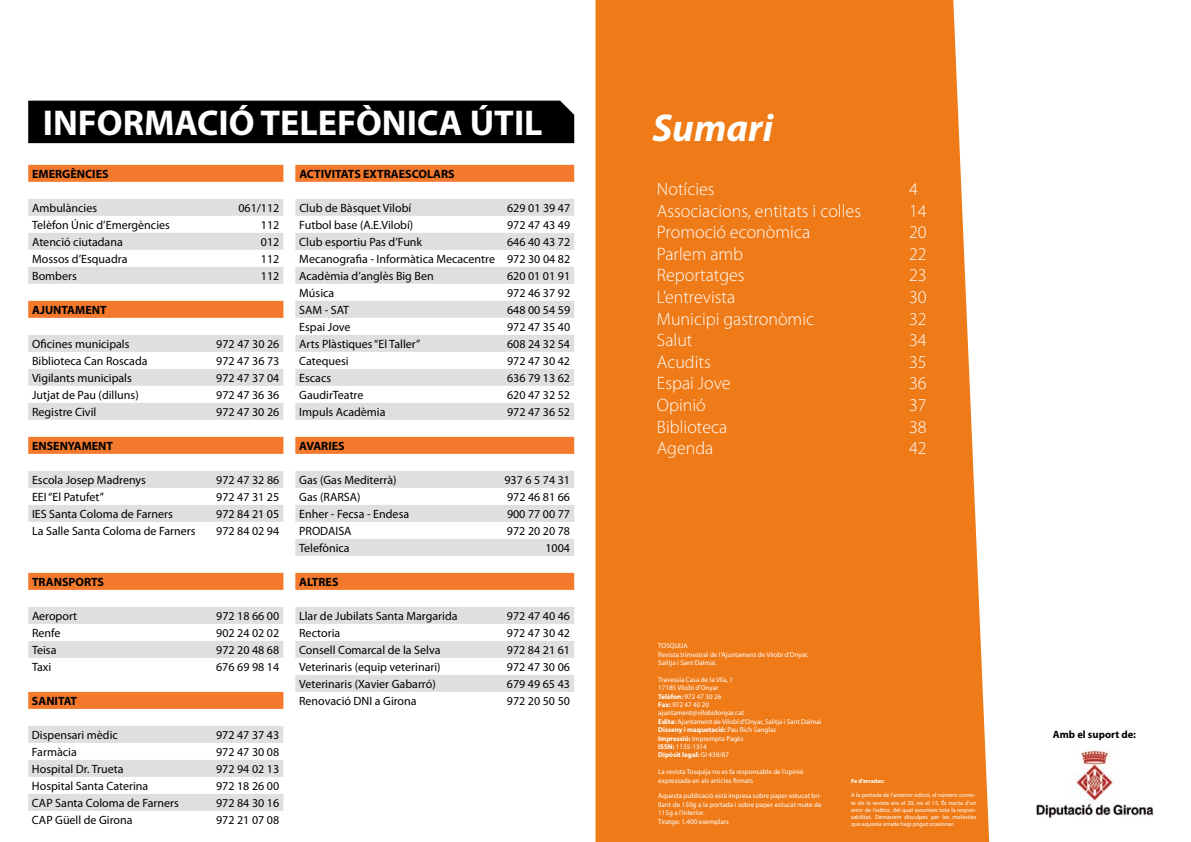
<style>
.page{position:relative;width:1191px;height:842px;background:#fff}
.page>*{position:absolute;margin:0;border:0;box-sizing:border-box;transform-origin:0 0}
.t1{font:italic 700 39px "Myriad Pro";color:#fff}
.t2{font:700 36px "Myriad Pro";color:#fff}
.t3{font:300 18px "Myriad Pro";color:#fff}
.t4{font:12px "Myriad Pro";color:#000}
.t5{font:700 12px "Myriad Pro";color:#000}
.t6{font:700 10.6px "Myriad Pro";color:#000}
.t7{font:7px/8.4px "Myriad Pro";color:#fff}
.t8{font:6px/7.2px "Myriad Pro";color:#fff;text-align:justify}
.t9{font:700 6px "Myriad Pro";color:#fff}
.s1{font-weight:700}
</style>
<div class="page">
<div style="left:595px;top:0;width:394px;height:842px;background:#ef7b18"></div>
<div style="left:28px;top:101px;width:546px;height:42px;background:#000"></div>
<svg style="left:28px;top:165px;width:546px;height:17px;background:#f47d33"></svg>
<svg style="left:28px;top:199px;width:546px;height:612px"></svg>
<img style="left:1036px;top:749px;width:118px;height:70px">
<h2 class="t2" style="left:43px;top:100px;width:501px">INFORMACIÓ TELEFÒNICA ÚTIL</h2>
<p class="t5" style="left:32px;top:166px;width:78px">EMERGÈNCIES</p>
<p class="t5" style="left:299px;top:166px;width:157px">ACTIVITATS EXTRAESCOLARS</p>
<p class="t4" style="left:32px;top:200px;width:66px">Ambulàncies</p>
<p class="t4" style="left:238px;top:200px;width:43px">061/112</p>
<p class="t4" style="left:299px;top:200px;width:113px">Club de Bàsquet Vilobí</p>
<p class="t4" style="left:507px;top:200px;width:65px">629 01 39 47</p>
<p class="t4" style="left:32px;top:217px;width:139px">Telèfon Únic d’Emergències</p>
<p class="t4" style="left:261px;top:217px;width:20px">112</p>
<p class="t4" style="left:299px;top:217px;width:115px">Futbol base (A.E.Vilobí)</p>
<p class="t4" style="left:507px;top:217px;width:65px">972 47 43 49</p>
<p class="t4" style="left:32px;top:234px;width:92px">Atenció ciutadana</p>
<p class="t4" style="left:261px;top:234px;width:20px">012</p>
<p class="t4" style="left:299px;top:234px;width:124px">Club esportiu Pas d’Funk</p>
<p class="t4" style="left:507px;top:234px;width:65px">646 40 43 72</p>
<p class="t4" style="left:32px;top:251px;width:97px">Mossos d’Esquadra</p>
<p class="t4" style="left:261px;top:251px;width:20px">112</p>
<p class="t4" style="left:299px;top:251px;width:272px">Mecanografia - Informàtica Mecacentre 972 30 04 82</p>
<p class="t4" style="left:32px;top:268px;width:46px">Bombers</p>
<p class="t4" style="left:261px;top:268px;width:20px">112</p>
<p class="t4" style="left:299px;top:268px;width:136px">Acadèmia d’anglès Big Ben</p>
<p class="t4" style="left:507px;top:268px;width:65px">620 01 01 91</p>
<p class="t4" style="left:299px;top:285px;width:37px">Música</p>
<p class="t4" style="left:507px;top:285px;width:65px">972 46 37 92</p>
<p class="t5" style="left:32px;top:302px;width:76px">AJUNTAMENT</p>
<p class="t4" style="left:299px;top:302px;width:51px">SAM - SAT</p>
<p class="t4" style="left:507px;top:302px;width:65px">648 00 54 59</p>
<p class="t4" style="left:299px;top:319px;width:53px">Espai Jove</p>
<p class="t4" style="left:507px;top:319px;width:65px">972 47 35 40</p>
<p class="t4" style="left:32px;top:336px;width:99px">Oficines municipals</p>
<p class="t4" style="left:216px;top:336px;width:65px">972 47 30 26</p>
<p class="t4" style="left:299px;top:336px;width:123px">Arts Plàstiques “El Taller”</p>
<p class="t4" style="left:507px;top:336px;width:65px">608 24 32 54</p>
<p class="t4" style="left:32px;top:353px;width:117px">Biblioteca Can Roscada</p>
<p class="t4" style="left:216px;top:353px;width:65px">972 47 36 73</p>
<p class="t4" style="left:299px;top:353px;width:51px">Catequesi</p>
<p class="t4" style="left:507px;top:353px;width:65px">972 47 30 42</p>
<p class="t4" style="left:32px;top:370px;width:101px">Vigilants municipals</p>
<p class="t4" style="left:216px;top:370px;width:65px">972 47 37 04</p>
<p class="t4" style="left:299px;top:370px;width:33px">Escacs</p>
<p class="t4" style="left:507px;top:370px;width:65px">636 79 13 62</p>
<p class="t4" style="left:32px;top:387px;width:108px">Jutjat de Pau (dilluns)</p>
<p class="t4" style="left:216px;top:387px;width:65px">972 47 36 36</p>
<p class="t4" style="left:299px;top:387px;width:66px">GaudirTeatre</p>
<p class="t4" style="left:507px;top:387px;width:65px">620 47 32 52</p>
<p class="t4" style="left:32px;top:404px;width:66px">Registre Civil</p>
<p class="t4" style="left:216px;top:404px;width:65px">972 47 30 26</p>
<p class="t4" style="left:299px;top:404px;width:88px">Impuls Acadèmia</p>
<p class="t4" style="left:507px;top:404px;width:65px">972 47 36 52</p>
<p class="t5" style="left:32px;top:438px;width:83px">ENSENYAMENT</p>
<p class="t5" style="left:299px;top:438px;width:47px">AVARIES</p>
<p class="t4" style="left:32px;top:472px;width:115px">Escola Josep Madrenys</p>
<p class="t4" style="left:216px;top:472px;width:65px">972 47 32 86</p>
<p class="t4" style="left:299px;top:472px;width:99px">Gas (Gas Mediterrà)</p>
<p class="t4" style="left:504px;top:472px;width:67px">937 6 5 74 31</p>
<p class="t4" style="left:32px;top:489px;width:73px">EEI “El Patufet”</p>
<p class="t4" style="left:216px;top:489px;width:65px">972 47 31 25</p>
<p class="t4" style="left:299px;top:489px;width:63px">Gas (RARSA)</p>
<p class="t4" style="left:507px;top:489px;width:65px">972 46 81 66</p>
<p class="t4" style="left:32px;top:506px;width:142px">IES Santa Coloma de Farners</p>
<p class="t4" style="left:216px;top:506px;width:65px">972 84 21 05</p>
<p class="t4" style="left:299px;top:506px;width:111px">Enher - Fecsa - Endesa</p>
<p class="t4" style="left:507px;top:506px;width:65px">900 77 00 77</p>
<p class="t4" style="left:32px;top:523px;width:165px">La Salle Santa Coloma de Farners</p>
<p class="t4" style="left:216px;top:523px;width:65px">972 84 02 94</p>
<p class="t4" style="left:299px;top:523px;width:54px">PRODAISA</p>
<p class="t4" style="left:507px;top:523px;width:65px">972 20 20 78</p>
<p class="t4" style="left:299px;top:540px;width:52px">Telefònica</p>
<p class="t4" style="left:545px;top:540px;width:26px">1004</p>
<p class="t5" style="left:32px;top:574px;width:74px">TRANSPORTS</p>
<p class="t5" style="left:299px;top:574px;width:41px">ALTRES</p>
<p class="t4" style="left:32px;top:608px;width:47px">Aeroport</p>
<p class="t4" style="left:216px;top:608px;width:65px">972 18 66 00</p>
<p class="t4" style="left:299px;top:608px;width:160px">Llar de Jubilats Santa Margarida</p>
<p class="t4" style="left:507px;top:608px;width:65px">972 47 40 46</p>
<p class="t4" style="left:32px;top:625px;width:30px">Renfe</p>
<p class="t4" style="left:216px;top:625px;width:65px">902 24 02 02</p>
<p class="t4" style="left:299px;top:625px;width:43px">Rectoria</p>
<p class="t4" style="left:507px;top:625px;width:65px">972 47 30 42</p>
<p class="t4" style="left:32px;top:642px;width:26px">Teisa</p>
<p class="t4" style="left:216px;top:642px;width:65px">972 20 48 68</p>
<p class="t4" style="left:299px;top:642px;width:143px">Consell Comarcal de la Selva</p>
<p class="t4" style="left:507px;top:642px;width:65px">972 84 21 61</p>
<p class="t4" style="left:32px;top:659px;width:21px">Taxi</p>
<p class="t4" style="left:216px;top:659px;width:65px">676 69 98 14</p>
<p class="t4" style="left:299px;top:659px;width:143px">Veterinaris (equip veterinari)</p>
<p class="t4" style="left:507px;top:659px;width:65px">972 47 30 06</p>
<p class="t4" style="left:299px;top:676px;width:138px">Veterinaris (Xavier Gabarró)</p>
<p class="t4" style="left:507px;top:676px;width:65px">679 49 65 43</p>
<p class="t5" style="left:32px;top:693px;width:47px">SANITAT</p>
<p class="t4" style="left:299px;top:693px;width:119px">Renovació DNI a Girona</p>
<p class="t4" style="left:507px;top:693px;width:65px">972 20 50 50</p>
<p class="t4" style="left:32px;top:727px;width:87px">Dispensari mèdic</p>
<p class="t4" style="left:216px;top:727px;width:65px">972 47 37 43</p>
<p class="t4" style="left:32px;top:744px;width:46px">Farmàcia</p>
<p class="t4" style="left:216px;top:744px;width:65px">972 47 30 08</p>
<p class="t4" style="left:32px;top:761px;width:93px">Hospital Dr. Trueta</p>
<p class="t4" style="left:216px;top:761px;width:65px">972 94 02 13</p>
<p class="t4" style="left:32px;top:778px;width:118px">Hospital Santa Caterina</p>
<p class="t4" style="left:216px;top:778px;width:65px">972 18 26 00</p>
<p class="t4" style="left:32px;top:795px;width:148px">CAP Santa Coloma de Farners</p>
<p class="t4" style="left:216px;top:795px;width:65px">972 84 30 16</p>
<p class="t4" style="left:32px;top:812px;width:102px">CAP Güell de Girona</p>
<p class="t4" style="left:216px;top:812px;width:65px">972 21 07 08</p>
<h1 class="t1" style="left:652px;top:102px;width:122px">Sumari</h1>
<h3 class="t3" style="left:657px;top:178px;width:59px">Notícies</h3>
<h3 class="t3" style="left:909px;top:178px;width:10px">4</h3>
<h3 class="t3" style="left:657px;top:200px;width:205px">Associacions, entitats i colles</h3>
<h3 class="t3" style="left:909px;top:200px;width:19px">14</h3>
<h3 class="t3" style="left:657px;top:221px;width:155px">Promoció econòmica</h3>
<h3 class="t3" style="left:909px;top:221px;width:19px">20</h3>
<h3 class="t3" style="left:657px;top:243px;width:88px">Parlem amb</h3>
<h3 class="t3" style="left:909px;top:243px;width:19px">22</h3>
<h3 class="t3" style="left:657px;top:264px;width:89px">Reportatges</h3>
<h3 class="t3" style="left:909px;top:264px;width:19px">23</h3>
<h3 class="t3" style="left:657px;top:286px;width:80px">L’entrevista</h3>
<h3 class="t3" style="left:909px;top:286px;width:19px">30</h3>
<h3 class="t3" style="left:657px;top:308px;width:159px">Municipi gastronòmic</h3>
<h3 class="t3" style="left:909px;top:308px;width:19px">32</h3>
<h3 class="t3" style="left:657px;top:329px;width:37px">Salut</h3>
<h3 class="t3" style="left:909px;top:329px;width:19px">34</h3>
<h3 class="t3" style="left:657px;top:351px;width:55px">Acudits</h3>
<h3 class="t3" style="left:909px;top:351px;width:19px">35</h3>
<h3 class="t3" style="left:657px;top:372px;width:75px">Espai Jove</h3>
<h3 class="t3" style="left:909px;top:372px;width:19px">36</h3>
<h3 class="t3" style="left:657px;top:394px;width:50px">Opinió</h3>
<h3 class="t3" style="left:909px;top:394px;width:19px">37</h3>
<h3 class="t3" style="left:657px;top:416px;width:72px">Biblioteca</h3>
<h3 class="t3" style="left:909px;top:416px;width:19px">38</h3>
<h3 class="t3" style="left:657px;top:437px;width:58px">Agenda</h3>
<h3 class="t3" style="left:909px;top:437px;width:19px">42</h3>
<p class="t7" style="left:658px;top:641px;width:152px">TOSQUIJA<br>Revista trimestral de l’Ajuntament de Vilobi d’Onyar,<br>Salitja i Sant Dalmai.</p>
<p class="t7" style="left:658px;top:675px;width:165px">Travessia Casa de la Vila, 1<br>17185 Vilobí d’Onyar<br><span class="s1">Telèfon:</span> 972 47 30 26<br><span class="s1">Fax:</span> 972 47 40 20<br>ajuntament@vilobidonyar.cat<br><span class="s1">Edita:</span> Ajuntament de Vilobí d’Onyar, Salitja i Sant Dalmai<br><span class="s1">Disseny i maquetació:</span> Pau Rich Sanglas<br><span class="s1">Impressió:</span> Imprempta Pagès<br><span class="s1">ISSN:</span> 1135-1314<br><span class="s1">Dipòsit legal:</span> GI 439/87</p>
<p class="t7" style="left:658px;top:767px;width:147px">La revista Tosquija no es fa responsable de l’opinió expressada en els articles firmats</p>
<p class="t7" style="left:658px;top:792px;width:165px">Aquesta publicació està impresa sobre paper estucat bri&shy;llant de 150g a la portada i sobre paper estucat mate de 115g a l’interior.<br>Tiratge: 1.400 exemplars</p>
<p class="t9" style="left:851px;top:777px;width:35px">Fe d’errades:</p>
<p class="t8" style="left:851px;top:792px;width:127px">A la portada de l’anterior edició, el número correc&shy;te de la revista era el 20, no el 15. És tracta d’un error de l’editor, del qual assumeix tota la respon&shy;sabilitat. Demanem disculpes per les molèsties que aquesta errada hagi pogut ocasionar.</p>
<p class="t6" style="left:1053px;top:728px;width:85px">Amb el suport de:</p>
</div>
